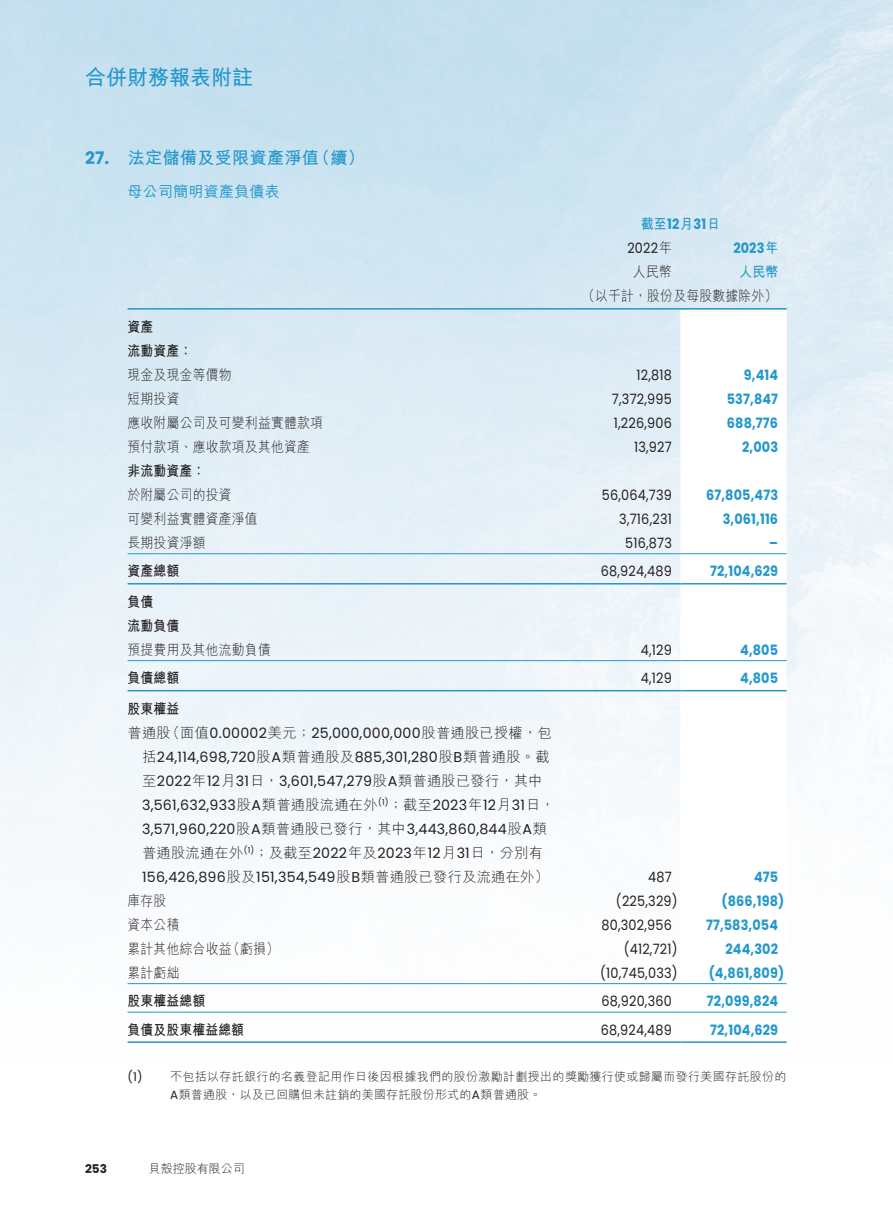
<style>
.page{position:relative;width:893px;height:1212px;background:#fff}
.page>*{position:absolute;margin:0;border:0;box-sizing:border-box;transform-origin:0 0}
.t1{font:700 21px "M Hei HK";color:#2498cb}
.t2{font:700 17.25px "M Hei HK";letter-spacing:.01em;color:#2498cb}
.t3{font:700 17.25px "Poppins";color:#2498cb}
.t4{font:500 15px "M Hei HK";letter-spacing:.015em;color:#2498cb}
.t5{font:14.25px/24px "Poppins";letter-spacing:.015em;color:#231f20}
.t6{font:14.25px "Poppins";letter-spacing:.015em;color:#231f20;scale:.9 1}
.t7{font:700 14.25px "Poppins";letter-spacing:.01em;color:#2498cb;scale:.9 1}
.t8{font:300 14.25px/24px "M Hei HK";letter-spacing:.015em;color:#231f20;scale:.9 1}
.t9{font:700 14.25px/30.5px "M Hei HK";letter-spacing:.01em;color:#231f20;scale:.9 1}
.t10{font:300 14.25px "M Hei HK";letter-spacing:.015em;color:#231f20}
.t11{font:700 14.25px "M Hei HK";color:#2498cb;scale:.9 1}
.t12{font:300 12px "M Hei HK";letter-spacing:.03em;color:#231f20}
.t13{font:300 12px "M Hei HK";color:#231f20}
.t14{font:700 12px "Poppins";color:#231f20}
.t15{font:12px "Poppins";color:#231f20}
.t16{font:8.25px "Poppins";color:#231f20}
.s1{font-family:"Poppins"}
.s2{font-family:"M Hei HK";font-weight:300}
.s3{font-family:"M Hei HK"}
.s4{font-family:"M Hei HK";font-weight:300;font-size:14.25px}
.s5{font-family:"Poppins";font-weight:400}
</style>
<div class="page">
<div style="left:0;top:0;width:893px;height:1212px;background:linear-gradient(to bottom,#c7e0ef,#fff)"></div>
<svg style="left:680px;top:310px;width:107px;height:731px"></svg>
<hr style="left:128px;top:308px;width:446px;height:2px;background:#2498cb">
<hr style="left:574px;top:308px;width:213px;height:2px;background:#2498cb">
<hr style="left:128px;top:553px;width:446px;height:1px;background:#2498cb">
<hr style="left:574px;top:553px;width:106px;height:1px;background:#2498cb">
<hr style="left:680px;top:553px;width:107px;height:1px;background:#2498cb">
<hr style="left:128px;top:583px;width:446px;height:1px;background:#2498cb">
<hr style="left:574px;top:583px;width:106px;height:1px;background:#2498cb">
<hr style="left:680px;top:583px;width:107px;height:1px;background:#2498cb">
<hr style="left:128px;top:660px;width:446px;height:1px;background:#2498cb">
<hr style="left:574px;top:660px;width:106px;height:1px;background:#2498cb">
<hr style="left:680px;top:660px;width:107px;height:1px;background:#2498cb">
<hr style="left:128px;top:690px;width:446px;height:1px;background:#2498cb">
<hr style="left:574px;top:690px;width:106px;height:1px;background:#2498cb">
<hr style="left:680px;top:690px;width:107px;height:1px;background:#2498cb">
<hr style="left:128px;top:983px;width:446px;height:1px;background:#2498cb">
<hr style="left:574px;top:983px;width:106px;height:1px;background:#2498cb">
<hr style="left:680px;top:983px;width:107px;height:1px;background:#2498cb">
<hr style="left:128px;top:1012px;width:446px;height:1px;background:#2498cb">
<hr style="left:574px;top:1012px;width:106px;height:1px;background:#2498cb">
<hr style="left:680px;top:1012px;width:107px;height:1px;background:#2498cb">
<hr style="left:128px;top:1041px;width:446px;height:2px;background:#2498cb">
<hr style="left:574px;top:1041px;width:106px;height:2px;background:#2498cb">
<hr style="left:680px;top:1041px;width:107px;height:2px;background:#2498cb">
<h1 class="t1" style="left:85px;top:62px;width:169px">合併財務報表附註</h1>
<p class="t3" style="left:85px;top:148px;width:26px">27.</p>
<p class="t2" style="left:128px;top:145px;width:193px">法定儲備及受限資產淨值</p>
<p class="t2" style="left:313px;top:145px;width:54px">（續(</p>
<p class="t4" style="left:128px;top:180px;width:154px">母公司簡明資產負債表</p>
<p class="t11" style="left:641px;top:214px;width:89px">截至<span class="s1">12</span>月<span class="s1">31</span>日</p>
<p class="t6" style="left:627px;top:240px;width:51px">2022<span class="s2">年</span></p>
<p class="t7" style="left:733px;top:240px;width:51px">2023<span class="s3">年</span></p>
<p class="t8" style="left:582px;top:260px;width:219px;text-indent:51px">人民幣<br>（以千計，股份及每股數據除外(</p>
<p class="t11" style="left:739px;top:262px;width:45px">人民幣</p>
<p class="t9" style="left:128px;top:313px;width:73px;line-height:24px">資產<br>流動資產：</p>
<p class="t8" style="left:128px;top:362px;width:117px">現金及現金等價物</p>
<p class="t6" style="left:636px;top:366px;width:41px">12,818</p>
<p class="t7" style="left:744px;top:366px;width:40px">9,414</p>
<p class="t8" style="left:128px;top:386px;width:59px">短期投資</p>
<p class="t6" style="left:612px;top:390px;width:68px">7,372,995</p>
<p class="t7" style="left:727px;top:390px;width:59px">537,847</p>
<p class="t8" style="left:128px;top:410px;width:219px">應收附屬公司及可變利益實體款項</p>
<p class="t6" style="left:614px;top:414px;width:66px">1,226,906</p>
<p class="t7" style="left:727px;top:414px;width:58px">688,776</p>
<p class="t8" style="left:128px;top:434px;width:204px">預付款項、應收款項及其他資產</p>
<p class="t9" style="left:128px;top:454px;width:88px">非流動資產：</p>
<p class="t6" style="left:634px;top:438px;width:43px">13,927</p>
<p class="t7" style="left:742px;top:438px;width:42px">2,003</p>
<p class="t8" style="left:128px;top:482px;width:117px">於附屬公司的投資</p>
<p class="t6" style="left:602px;top:486px;width:79px">56,064,739</p>
<p class="t7" style="left:706px;top:486px;width:81px">67,805,473</p>
<p class="t8" style="left:128px;top:506px;width:146px">可變利益實體資產淨值</p>
<p class="t6" style="left:619px;top:510px;width:60px">3,716,231</p>
<p class="t7" style="left:723px;top:510px;width:63px">3,061,116</p>
<p class="t8" style="left:128px;top:530px;width:88px">長期投資淨額</p>
<p class="t6" style="left:625px;top:534px;width:53px">516,873</p>
<p class="t7" style="left:769px;top:534px;width:11px">–</p>
<p class="t9" style="left:128px;top:555px;width:59px">資產總額負債</p>
<p class="t9" style="left:128px;top:609px;width:59px">流動負債</p>
<p class="t6" style="left:601px;top:563px;width:80px">68,924,489</p>
<p class="t7" style="left:710px;top:563px;width:77px">72,104,629</p>
<p class="t8" style="left:128px;top:637px;width:161px">預提費用及其他流動負債</p>
<p class="t6" style="left:641px;top:641px;width:36px">4,129</p>
<p class="t7" style="left:740px;top:641px;width:44px">4,805</p>
<p class="t9" style="left:128px;top:661px;width:59px">負債總額股東權益</p>
<p class="t5" style="left:166px;top:721px;width:388px"><span class="s2">（面值</span>0.00002<span class="s2">美元；</span>25,000,000,000<span class="s2">股普通股已授權，包</span></p>
<p class="t10" style="left:128px;top:725px;width:45px">普通股</p>
<p class="t5" style="left:142px;top:745px;width:409px"><span class="s2">括</span>24,114,698,720<span class="s2">股</span>A<span class="s2">類普通股及</span>885,301,280<span class="s2">股</span>B<span class="s2">類普通股。截</span></p>
<p class="t5" style="left:142px;top:769px;width:402px"><span class="s2">至</span>2022<span class="s2">年</span>12<span class="s2">月</span>31<span class="s2">日，</span>3,601,547,279<span class="s2">股</span>A<span class="s2">類普通股已發行，其中</span></p>
<p class="t5" style="left:403px;top:793px;width:153px"><span class="s2">截至</span>2023<span class="s2">年</span>12<span class="s2">月</span>31<span class="s2">日，</span></p>
<p class="t16" style="left:378px;top:797px;width:26px">) <span class="s4">；</span>1(</p>
<p class="t5" style="left:142px;top:793px;width:407px">3,561,632,933<span class="s2">股</span>A<span class="s2">類普通股流通在外<br></span>3,571,960,220<span class="s2">股</span>A<span class="s2">類普通股已發行，其中</span>3,443,860,844<span class="s2">股</span>A<span class="s2">類</span></p>
<p class="t10" style="left:269px;top:845px;width:276px">及截至<span class="s5">2022</span>年及<span class="s5">2023</span>年<span class="s5">12</span>月<span class="s5">31</span>日，分別有</p>
<p class="t16" style="left:244px;top:845px;width:26px">) <span class="s4">；</span>1(</p>
<p class="t10" style="left:142px;top:845px;width:103px">普通股流通在外</p>
<p class="t6" style="left:641px;top:670px;width:36px">4,129</p>
<p class="t7" style="left:740px;top:670px;width:44px">4,805</p>
<p class="t5" style="left:142px;top:865px;width:408px">156,426,896<span class="s2">股及</span>151,354,549<span class="s2">股</span>B<span class="s2">類普通股已發行及流通在外(</span></p>
<p class="t6" style="left:648px;top:868px;width:28px">487</p>
<p class="t7" style="left:754px;top:868px;width:28px">475</p>
<p class="t8" style="left:128px;top:888px;width:45px">庫存股</p>
<p class="t6" style="left:616px;top:892px;width:70px">)225,329(</p>
<p class="t7" style="left:721px;top:892px;width:71px">)866,198(</p>
<p class="t8" style="left:128px;top:912px;width:59px">資本公積</p>
<p class="t6" style="left:601px;top:916px;width:80px">80,302,956</p>
<p class="t7" style="left:706px;top:916px;width:82px">77,583,054</p>
<p class="t8" style="left:227px;top:936px;width:59px">（虧損(</p>
<p class="t8" style="left:128px;top:936px;width:117px">累計其他綜合收益</p>
<p class="t6" style="left:624px;top:940px;width:61px">)412,721(</p>
<p class="t7" style="left:725px;top:940px;width:60px">244,302</p>
<p class="t8" style="left:128px;top:960px;width:59px">累計虧絀</p>
<p class="t6" style="left:600px;top:964px;width:88px">)10,745,033(</p>
<p class="t7" style="left:709px;top:964px;width:85px">)4,861,809(</p>
<p class="t9" style="left:128px;top:984px;width:88px">股東權益總額</p>
<p class="t6" style="left:601px;top:993px;width:80px">68,920,360</p>
<p class="t7" style="left:707px;top:993px;width:81px">72,099,824</p>
<p class="t9" style="left:128px;top:1013px;width:131px">負債及股東權益總額</p>
<p class="t12" style="left:170px;top:1071px;width:618px">不包括以存託銀行的名義登記用作日後因根據我們的股份激勵計劃授出的獎勵獲行使或歸屬而發行美國存託股份的</p>
<p class="t7" style="left:710px;top:1021px;width:77px">72,104,629</p>
<p class="t6" style="left:601px;top:1021px;width:80px">68,924,489</p>
<p class="t15" style="left:128px;top:1070px;width:17px">1( )</p>
<p class="t12" style="left:170px;top:1089px;width:373px"><span class="s5">A</span>類普通股，以及已回購但未註銷的美國存託股份形式的<span class="s5">A</span>類普通股。</p>
<p class="t14" style="left:85px;top:1161px;width:23px">253</p>
<p class="t13" style="left:149px;top:1163px;width:97px">貝殼控股有限公司</p>
</div>
